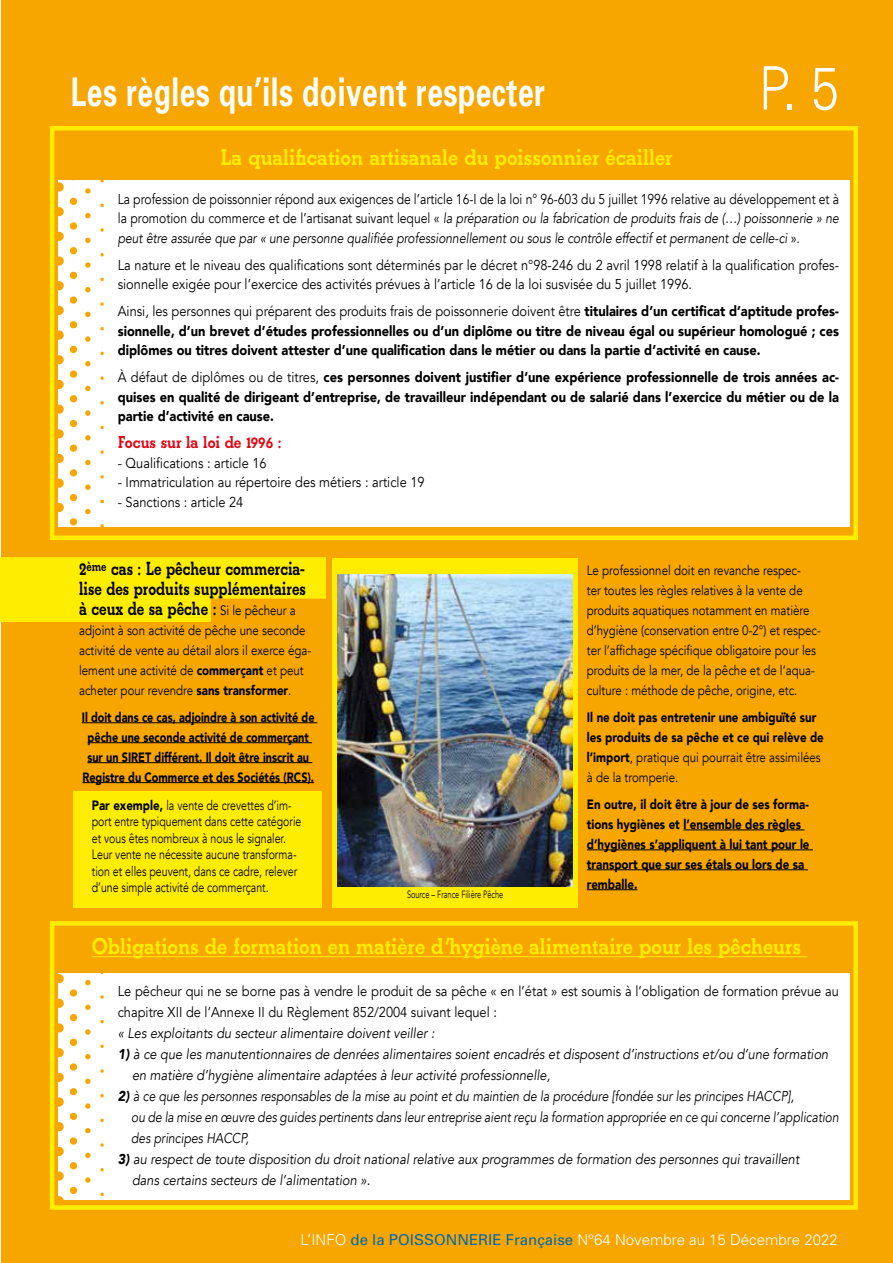
<style>
.page{position:relative;width:893px;height:1263px;background:#fff}
.page>*{position:absolute;margin:0;border:0;box-sizing:border-box;transform-origin:0 0}
.t1{font:300 60px "Univers";color:#fff;scale:.85 1}
.t2{font:700 39.6px "Univers";letter-spacing:.02em;color:#fff;scale:.71 1}
.t3{font:24px "B Beton";color:#ffed00;scale:.9 1}
.t4{font:19.95px/20px "B Beton";color:#000;text-align:justify;scale:.8 1}
.t5{font:18px "B Beton";color:#e30613;scale:.9 1}
.t6{font:300 15px "Univers";color:#fff}
.t7{font:italic 14.25px/19.5px "Avenir";color:#000;text-align:justify;scale:.85 1}
.t8{font:900 14.25px/19.5px "Avenir";color:#000;text-align:justify;scale:.9 1}
.t9{font:14.25px/19.5px "Avenir";color:#000;scale:.9 1}
.t10{font:italic 14.25px/21px "Avenir";color:#000;scale:.9 1}
.t11{font:13.5px/20px "Avenir";color:#000;scale:.85 1}
.t12{font:900 13.5px/20px "Avenir";color:#000;scale:.85 1}
.t13{font:13.5px/16.5px "Avenir";color:#000;scale:.78 1}
.t14{font:900 13.5px/20px "Avenir";color:#000;text-align:center;scale:.8 1}
.t15{font:10.5px "Avenir";color:#000;scale:.7 1}
.s1{font-style:normal}
.s2{font-weight:400}
.s3{font-family:"Avenir";font-size:13.5px}
.s4{font-weight:900}
.s5{font-weight:400;color:#0069b4}
</style>
<div class="page">
<div style="left:1px;top:0;width:892px;height:1263px;background:#f7a600"></div>
<div style="left:50px;top:126px;width:808px;height:414px;border:4px solid #ffed00"></div>
<svg style="left:0;top:557px;width:326px;height:65px;background:#fde300"></svg>
<div style="left:58px;top:973px;width:792px;height:227px;background:#fff"></div>
<div style="left:58px;top:180px;width:792px;height:346px;background:#fff"></div>
<div style="left:50px;top:921px;width:808px;height:289px;border:4px solid #ffed00"></div>
<svg style="left:54px;top:173px;width:50px;height:356px"></svg>
<svg style="left:54px;top:964px;width:50px;height:242px"></svg>
<div style="left:73px;top:791px;width:249px;height:117px;background:#ffed00"></div>
<div style="left:332px;top:558px;width:245px;height:350px;background:#ffed00"></div>
<img style="left:338px;top:574px;width:235px;height:312px">
<hr style="left:82px;top:722px;width:235px;height:1px;background:#000">
<hr style="left:88px;top:742px;width:224px;height:1px;background:#000">
<hr style="left:87px;top:762px;width:225px;height:1px;background:#000">
<hr style="left:82px;top:782px;width:232px;height:1px;background:#000">
<hr style="left:92px;top:956px;width:715px;height:1px;background:#ffed00">
<hr style="left:683px;top:829px;width:121px;height:1px;background:#000">
<hr style="left:587px;top:849px;width:226px;height:1px;background:#000">
<hr style="left:587px;top:869px;width:221px;height:1px;background:#000">
<hr style="left:587px;top:889px;width:50px;height:1px;background:#000">
<h2 class="t2" style="left:71px;top:67px;width:669px">Les règles qu’ils doivent respecter</h2>
<h1 class="t1" style="left:759px;top:52px;width:96px">P. 5</h1>
<h3 class="t3" style="left:220px;top:141px;width:504px">La qualification artisanale du poissonnier écailler</h3>
<p class="t7" style="left:118px;top:189px;width:850px"><span class="s1">La profession de poissonnier répond aux exigences de l’article 16-I de la loi n° 96-603 du 5 juillet 1996 relative au développement et à la promotion du commerce et de l’artisanat suivant lequel «</span> la préparation ou la fabrication de produits frais de (…) poissonnerie » ne peut être assurée que par « une personne qualifiée professionnellement ou sous le contrôle effectif et permanent de celle-ci <span class="s1">».</span></p>
<p class="t9" style="left:118px;top:255px;width:803px">La nature et le niveau des qualifications sont déterminés par le décret n°98-246 du 2 avril 1998 relatif à la qualification profes&shy;sionnelle exigée pour l’exercice des activités prévues à l’article 16 de la loi susvisée du 5 juillet 1996.</p>
<p class="t8" style="left:118px;top:301px;width:803px"><span class="s2">Ainsi, les personnes qui préparent des produits frais de poissonnerie doivent être</span> titulaires d’un certificat d’aptitude profes&shy;sionnelle, d’un brevet d’études professionnelles ou d’un diplôme ou titre de niveau égal ou supérieur homologué ; ces diplômes ou titres doivent attester d’une qualification dans le métier ou dans la partie d’activité en cause.</p>
<p class="t8" style="left:118px;top:367px;width:803px"><span class="s2">À défaut de diplômes ou de titres,</span> ces personnes doivent justifier d’une expérience professionnelle de trois années ac&shy;quises en qualité de dirigeant d’entreprise, de travailleur indépendant ou de salarié dans l’exercice du métier ou de la partie d’activité en cause.</p>
<p class="t5" style="left:118px;top:430px;width:184px">Focus sur la loi de 1996 :</p>
<p class="t9" style="left:118px;top:453px;width:167px">- Qualifications : article 16</p>
<p class="t9" style="left:118px;top:473px;width:342px">- Immatriculation au répertoire des métiers : article 19</p>
<p class="t9" style="left:118px;top:492px;width:141px">- Sanctions : article 24</p>
<h3 class="t4" style="left:79px;top:560px;width:285px">2<sup>ème</sup> cas : Le pêcheur commercia&shy;lise des produits supplémentaires à ceux de sa pêche : <span class="s3">Si le pêcheur a</span></h3>
<p class="t11" style="left:79px;top:620px;width:275px">adjoint à son activité de pêche une seconde activité de vente au détail alors il exerce éga&shy;lement une activité de <span class="s4">commerçant</span> et peut acheter pour revendre <span class="s4">sans transformer</span>.</p>
<p class="t14" style="left:82px;top:707px;width:293px">Il doit dans ce cas, adjoindre à son activité de pêche une seconde activité de commerçant sur un SIRET différent. Il doit être inscrit au Registre du Commerce et des Sociétés (RCS).</p>
<p class="t13" style="left:92px;top:797px;width:270px"><span class="s4">Par exemple,</span> la vente de crevettes d’im&shy;port entre typiquement dans cette catégorie et vous êtes nombreux à nous le signaler.<br>Leur vente ne nécessite aucune transforma&shy;tion et elles peuvent, dans ce cadre, relever d’une simple activité de commerçant.</p>
<p class="t15" style="left:407px;top:888px;width:139px">Source – France Filière Pêche</p>
<p class="t11" style="left:587px;top:561px;width:277px">Le professionnel doit en revanche respec-<br>ter toutes les règles relatives à la vente de produits aquatiques notamment en matière d’hygiène (conservation entre 0-2°) et respec&shy;ter l’affichage spécifique obligatoire pour les produits de la mer, de la pêche et de l’aqua&shy;culture : méthode de pêche, origine, etc.</p>
<p class="t12" style="left:587px;top:707px;width:280px">Il ne doit pas entretenir une ambiguïté sur les produits de sa pêche et ce qui relève de l’import<span class="s2">, pratique qui pourrait être assimilées à de la tromperie.</span></p>
<p class="t12" style="left:587px;top:794px;width:263px">En outre, il doit être à jour de ses forma&shy;tions hygiènes et l’ensemble des règles d’hygiènes s’appliquent à lui tant pour le transport que sur ses étals ou lors de sa remballe.</p>
<h3 class="t3" style="left:92px;top:930px;width:790px">Obligations de formation en matière d’hygiène alimentaire pour les pêcheurs</h3>
<p class="t9" style="left:118px;top:981px;width:803px;line-height:21px">Le pêcheur qui ne se borne pas à vendre le produit de sa pêche « en l’état » est soumis à l’obligation de formation prévue au chapitre XII de l’Annexe II du Règlement 852/2004 suivant lequel :</p>
<p class="t10" style="left:118px;top:1023px;width:353px">« Les exploitants du secteur alimentaire doivent veiller :</p>
<p class="t10" style="left:132px;top:1044px;width:775px;text-indent:-14px"><span class="s4">1)</span> à ce que les manutentionnaires de denrées alimentaires soient encadrés et disposent d’instructions et/ou d’une formation en matière d’hygiène alimentaire adaptées à leur activité professionnelle,</p>
<p class="t7" style="left:131px;top:1086px;width:834px;line-height:21px;text-align:left;text-indent:-13px"><span class="s4">2)</span> à ce que les personnes responsables de la mise au point et du maintien de la procédure [fondée sur les principes HACCP],<br>ou de la mise en œuvre des guides pertinents dans leur entreprise aient reçu la formation appropriée en ce qui concerne l’application des principes HACCP,</p>
<p class="t10" style="left:132px;top:1149px;width:743px;text-indent:-14px"><span class="s4">3)</span> au respect de toute disposition du droit national relative aux programmes de formation des personnes qui travaillent dans certains secteurs de l’alimentation ».</p>
<p class="t6" style="left:301px;top:1231px;width:539px">L’INFO <span class="s5">de la POISSONNERIE Française</span> N°64 Novembre au 15 Décembre 2022</p>
</div>
